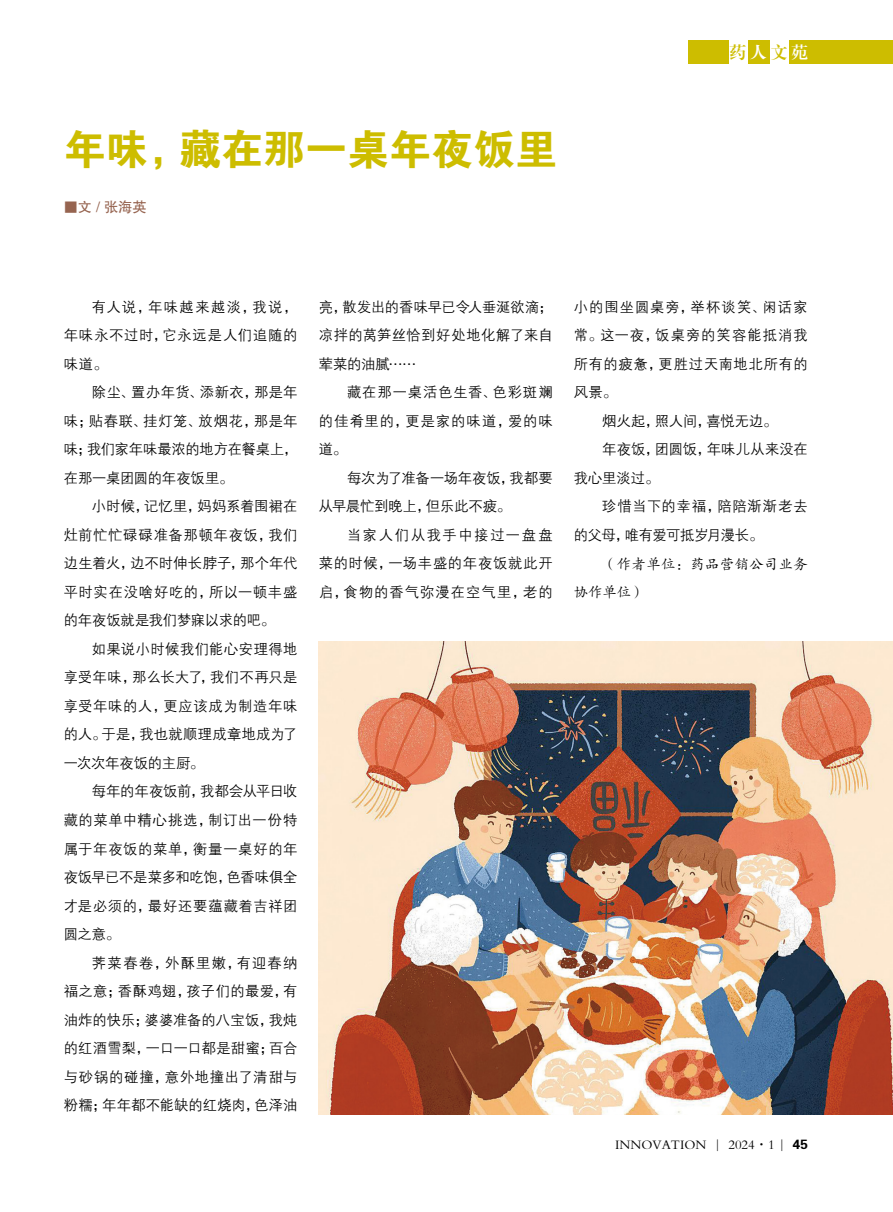
<style>
.page{position:relative;width:893px;height:1212px;background:#fff}
.page>*{position:absolute;margin:0;border:0;box-sizing:border-box;transform-origin:0 0}
.t1{font:42px "FZDHTJW GB1 0";color:#cdbd00}
.t2{font:16.5px "FZXBSJW GB1 0";color:#cdbd00}
.t3{font:14.25px/28.5px "FZZDXJW GB1 0";letter-spacing:.03em;color:#000;text-align:justify}
.t4{font:14.25px "FZZDXJW GB1 0";letter-spacing:.075em;color:#000}
.t5{font:14.25px/28.5px "FZZDXJW GB1 0";letter-spacing:-.005em;color:#000}
.t6{font:14.25px "FZZDXJW GB1 0";letter-spacing:.01em;color:#000}
.t7{font:14.25px/28.5px "FZKTJW GB1 0";letter-spacing:.035em;color:#000}
.t8{font:14.25px "FZZDXJW GB1 0";letter-spacing:.05em;color:#000}
.t9{font:14.25px "FZZDXJW GB1 0";letter-spacing:.06em;color:#000}
.t10{font:14.25px "FZZDXJW GB1 0";letter-spacing:-.03em;color:#000}
.t11{font:14.25px "FZHTJW GB1 0";color:#966450}
.t12{font:13.5px "FZBSK GBK1 0";color:#000}
.s1{color:#fff}
.s2{font-family:"FZDHTJW GB1 0"}
</style>
<div class="page">
<div style="left:689px;top:40px;width:204px;height:23px;background:#cdbd00"></div>
<div style="left:771px;top:40px;width:18px;height:23px;background:#fff"></div>
<div style="left:730px;top:40px;width:18px;height:23px;background:#fff"></div>
<img style="left:319px;top:642px;width:574px;height:472px">
<h1 class="t1" style="left:64px;top:126px;width:495px">年味，藏在那一桌年夜饭里</h1>
<p class="t11" style="left:64px;top:199px;width:85px">■文 / 张海英</p>
<p class="t2" style="left:729px;top:43px;width:80px">药<span class="s1">人</span>文<span class="s1">苑</span></p>
<p class="t3" style="left:64px;top:293px;width:235px;text-indent:28px">有人说，年味越来越淡，我说，年味永不过时，它永远是人们追随的味道。</p>
<p class="t3" style="left:64px;top:379px;width:235px;text-indent:28px">除尘、置办年货、添新衣，那是年味；贴春联、挂灯笼、放烟花，那是年味；我们家年味最浓的地方在餐桌上，在那一桌团圆的年夜饭里。</p>
<p class="t3" style="left:64px;top:493px;width:235px;text-indent:28px">小时候，记忆里，妈妈系着围裙在灶前忙忙碌碌准备那顿年夜饭，我们边生着火，边不时伸长脖子，那个年代平时实在没啥好吃的，所以一顿丰盛的年夜饭就是我们梦寐以求的吧。</p>
<p class="t3" style="left:64px;top:635px;width:235px;text-indent:28px">如果说小时候我们能心安理得地享受年味，那么长大了，我们不再只是享受年味的人，更应该成为制造年味的人。于是，我也就顺理成章地成为了一次次年夜饭的主厨。</p>
<p class="t3" style="left:64px;top:778px;width:235px;text-indent:28px">每年的年夜饭前，我都会从平日收藏的菜单中精心挑选，制订出一份特属于年夜饭的菜单，衡量一桌好的年夜饭早已不是菜多和吃饱，色香味俱全才是必须的，最好还要蕴藏着吉祥团圆之意。</p>
<p class="t3" style="left:64px;top:949px;width:235px;text-indent:28px">荠菜春卷，外酥里嫩，有迎春纳福之意；香酥鸡翅，孩子们的最爱，有油炸的快乐；婆婆准备的八宝饭，我炖的红酒雪梨，一口一口都是甜蜜；百合与砂锅的碰撞，意外地撞出了清甜与粉糯；年年都不能缺的红烧肉，色泽油</p>
<p class="t3" style="left:319px;top:293px;width:235px">亮，散发出的香味早已令人垂涎欲滴；凉拌的莴笋丝恰到好处地化解了来自荤菜的油腻……</p>
<p class="t3" style="left:319px;top:379px;width:235px;text-indent:28px">藏在那一桌活色生香、色彩斑斓的佳肴里的，更是家的味道，爱的味道。</p>
<p class="t5" style="left:319px;top:464px;width:235px;text-indent:28px">每次为了准备一场年夜饭，我都要从早晨忙到晚上，但乐此不疲。</p>
<p class="t3" style="left:319px;top:521px;width:235px;text-indent:28px">当家人们从我手中接过一盘盘菜的时候，一场丰盛的年夜饭就此开启，食物的香气弥漫在空气里，老的</p>
<p class="t4" style="left:574px;top:299px;width:235px">小的围坐圆桌旁，举杯谈笑、闲话家</p>
<p class="t4" style="left:574px;top:328px;width:235px">常。这一夜，饭桌旁的笑容能抵消我</p>
<p class="t8" style="left:574px;top:356px;width:235px">所有的疲惫，更胜过天南地北所有的</p>
<p class="t3" style="left:574px;top:379px;width:45px">风景。</p>
<p class="t6" style="left:602px;top:413px;width:177px">烟火起，照人间，喜悦无边。</p>
<p class="t6" style="left:602px;top:442px;width:207px">年夜饭，团圆饭，年味儿从来没在</p>
<p class="t3" style="left:574px;top:464px;width:87px">我心里淡过。</p>
<p class="t9" style="left:602px;top:499px;width:207px">珍惜当下的幸福，陪陪渐渐老去</p>
<p class="t10" style="left:574px;top:527px;width:191px">的父母，唯有爱可抵岁月漫长。</p>
<p class="t7" style="left:574px;top:550px;width:235px;text-indent:28px">（作者单位：药品营销公司业务协作单位）</p>
<p class="t12" style="left:615px;top:1137px;width:194px">INNOVATION | 2024·1 | <span class="s2">45</span></p>
</div>
